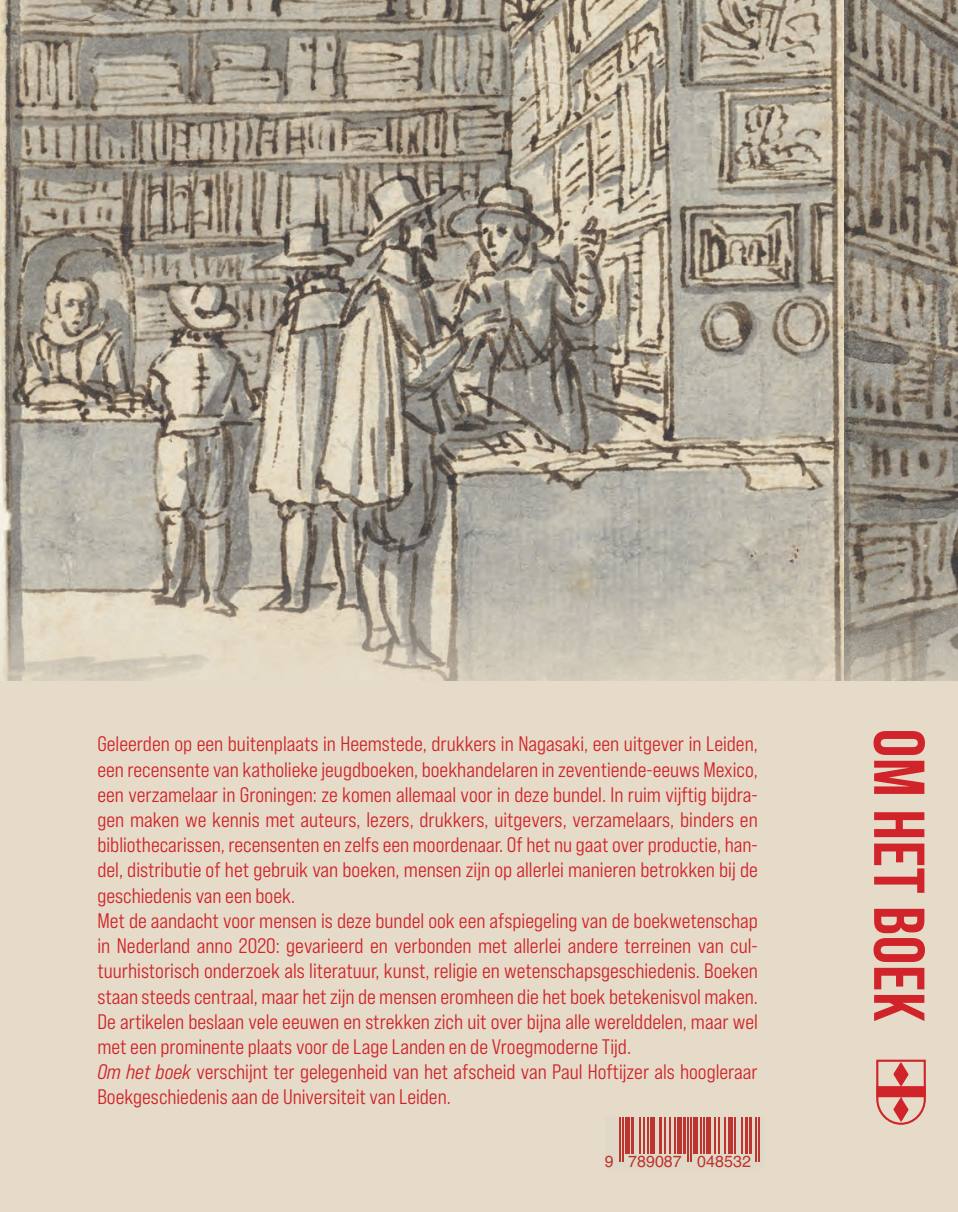
<style>
.page{position:relative;width:958px;height:1212px;background:#fff}
.page>*{position:absolute;margin:0;border:0;box-sizing:border-box;transform-origin:0 0}
.t1{font:700 71.75px "Bebas Neue";letter-spacing:.01em;color:#d1232a}
.t2{font:21px/25.2px "Bebas Neue Pro Sm E Md";color:#d1232a}
.t3{font:16.1px "Helvetica";color:#be3430}
.s1{font-family:"Bebas Neue Pro Sm E Md It"}
</style>
<div class="page">
<div style="left:0;top:0;width:957px;height:1212px;background:#e5dbc8"></div>
<img style="left:956px;top:1px;width:1px;height:679px">
<img style="left:0;top:0;width:844px;height:680px">
<img style="left:844px;top:0;width:112px;height:680px">
<svg style="left:876px;top:1059px;width:49px;height:65px"></svg>
<svg style="left:619px;top:1117px;width:141px;height:45px"></svg>
<hr style="left:619px;top:1117px;width:2px;height:37px;background:#be3430">
<hr style="left:622px;top:1117px;width:2px;height:37px;background:#be3430">
<hr style="left:625px;top:1117px;width:4px;height:37px;background:#be3430">
<hr style="left:631px;top:1117px;width:3px;height:37px;background:#be3430">
<hr style="left:638px;top:1117px;width:2px;height:37px;background:#be3430">
<hr style="left:643px;top:1117px;width:1px;height:37px;background:#be3430">
<hr style="left:647px;top:1117px;width:2px;height:37px;background:#be3430">
<hr style="left:650px;top:1117px;width:4px;height:37px;background:#be3430">
<hr style="left:659px;top:1117px;width:3px;height:37px;background:#be3430">
<hr style="left:663px;top:1117px;width:2px;height:37px;background:#be3430">
<hr style="left:669px;top:1117px;width:2px;height:37px;background:#be3430">
<hr style="left:673px;top:1117px;width:2px;height:37px;background:#be3430">
<div style="left:676px;top:1117px;width:5px;height:37px;background:#be3430"></div>
<hr style="left:682px;top:1117px;width:3px;height:37px;background:#be3430">
<hr style="left:687px;top:1117px;width:1px;height:37px;background:#be3430">
<hr style="left:690px;top:1117px;width:1px;height:37px;background:#be3430">
<hr style="left:693px;top:1117px;width:4px;height:37px;background:#be3430">
<hr style="left:700px;top:1117px;width:1px;height:37px;background:#be3430">
<hr style="left:703px;top:1117px;width:1px;height:37px;background:#be3430">
<hr style="left:706px;top:1117px;width:4px;height:37px;background:#be3430">
<hr style="left:713px;top:1117px;width:2px;height:37px;background:#be3430">
<hr style="left:717px;top:1117px;width:2px;height:37px;background:#be3430">
<hr style="left:723px;top:1117px;width:2px;height:37px;background:#be3430">
<hr style="left:728px;top:1117px;width:4px;height:37px;background:#be3430">
<hr style="left:734px;top:1117px;width:1px;height:37px;background:#be3430">
<hr style="left:741px;top:1117px;width:1px;height:37px;background:#be3430">
<hr style="left:744px;top:1117px;width:3px;height:37px;background:#be3430">
<hr style="left:748px;top:1117px;width:3px;height:37px;background:#be3430">
<hr style="left:754px;top:1117px;width:2px;height:37px;background:#be3430">
<hr style="left:757px;top:1117px;width:2px;height:37px;background:#be3430">
<svg style="left:619px;top:1154px;width:5px;height:7px"></svg>
<svg style="left:687px;top:1154px;width:4px;height:7px"></svg>
<svg style="left:754px;top:1154px;width:5px;height:7px"></svg>
<p class="t2" style="left:97px;top:731px;width:661px">Geleerden op een buitenplaats in Heemstede, drukkers in Nagasaki, een uitgever in Leiden, een recensente van katholieke jeugdboeken, boekhandelaren in zeventiende-eeuws Mexico, een verzamelaar in Groningen: ze komen allemaal voor in deze bundel. In ruim vijftig bijdra&shy;gen maken we kennis met auteurs, lezers, drukkers, uitgevers, verzamelaars, binders en bibliothecarissen, recensenten en zelfs een moordenaar. Of het nu gaat over productie, han&shy;del, distributie of het gebruik van boeken, mensen zijn op allerlei manieren betrokken bij de geschiedenis van een boek.<br>Met de aandacht voor mensen is deze bundel ook een afspiegeling van de boekwetenschap in Nederland anno 2020: gevarieerd en verbonden met allerlei andere terreinen van cul&shy;tuurhistorisch onderzoek als literatuur, kunst, religie en wetenschapsgeschiedenis. Boeken staan steeds centraal, maar het zijn de mensen eromheen die het boek betekenisvol maken.<br>De artikelen beslaan vele eeuwen en strekken zich uit over bijna alle werelddelen, maar wel met een prominente plaats voor de Lage Landen en de Vroegmoderne Tijd.<br><span class="s1">Om het boek</span> verschijnt ter gelegenheid van het afscheid van Paul Hoftijzer als hoogleraar Boekgeschiedenis aan de Universiteit van Leiden.</p>
<p class="t3" style="left:604px;top:1148px;width:147px">9 789087 048532</p>
<h1 class="t1" style="left:937px;top:729px;width:294px;rotate:90deg">Om het boek</h1>
</div>
